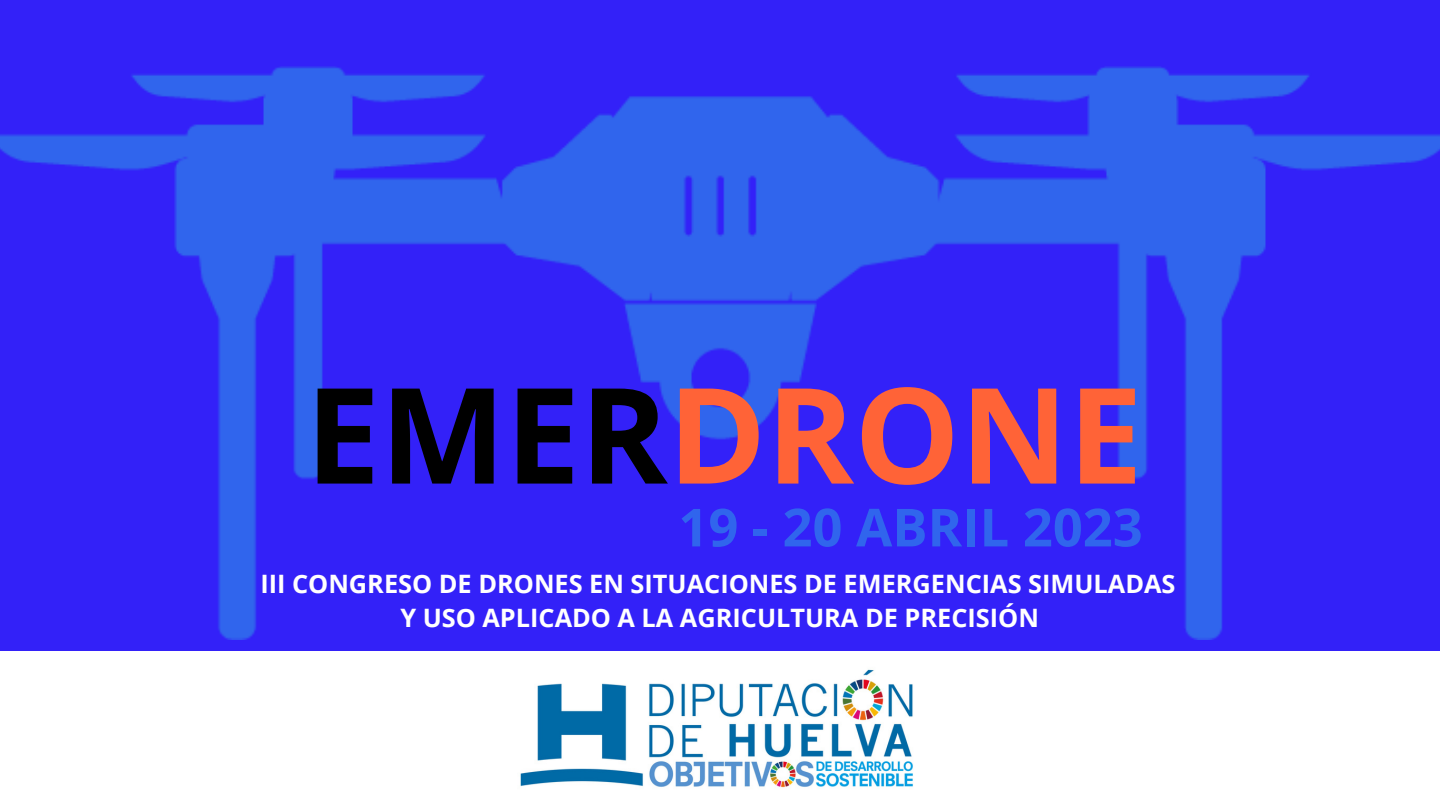
<style>
.page{position:relative;width:1440px;height:810px;background:#3321f8}
.page>*{position:absolute;margin:0;border:0;box-sizing:border-box;transform-origin:0 0}
.t1{font:700 133.05px "Open Sans";color:#ff6337}
.t2{font:700 52.5px "Open Sans";color:#3065ed}
.t3{font:700 25.35px/33.8px "Open Sans";color:#fff;text-align:center}
.s1{color:#000}
</style>
<div class="page">
<svg style="left:1439px;top:651px;width:1px;height:159px"></svg>
<img style="left:0;top:67px;width:1440px;height:572px">
<div style="left:0;top:651px;width:1439px;height:159px;background:#fff"></div>
<img style="left:520px;top:669px;width:393px;height:119px">
<h1 class="t1" style="left:306px;top:341px;width:839px"><span class="s1">EMER</span>DRONE</h1>
<h2 class="t2" style="left:678px;top:490px;width:466px">19 - 20 ABRIL 2023</h2>
<p class="t3" style="left:260px;top:566px;width:917px">III CONGRESO DE DRONES EN SITUACIONES DE EMERGENCIAS SIMULADAS<br>Y USO APLICADO A LA AGRICULTURA DE PRECISIÓN</p>
</div>
